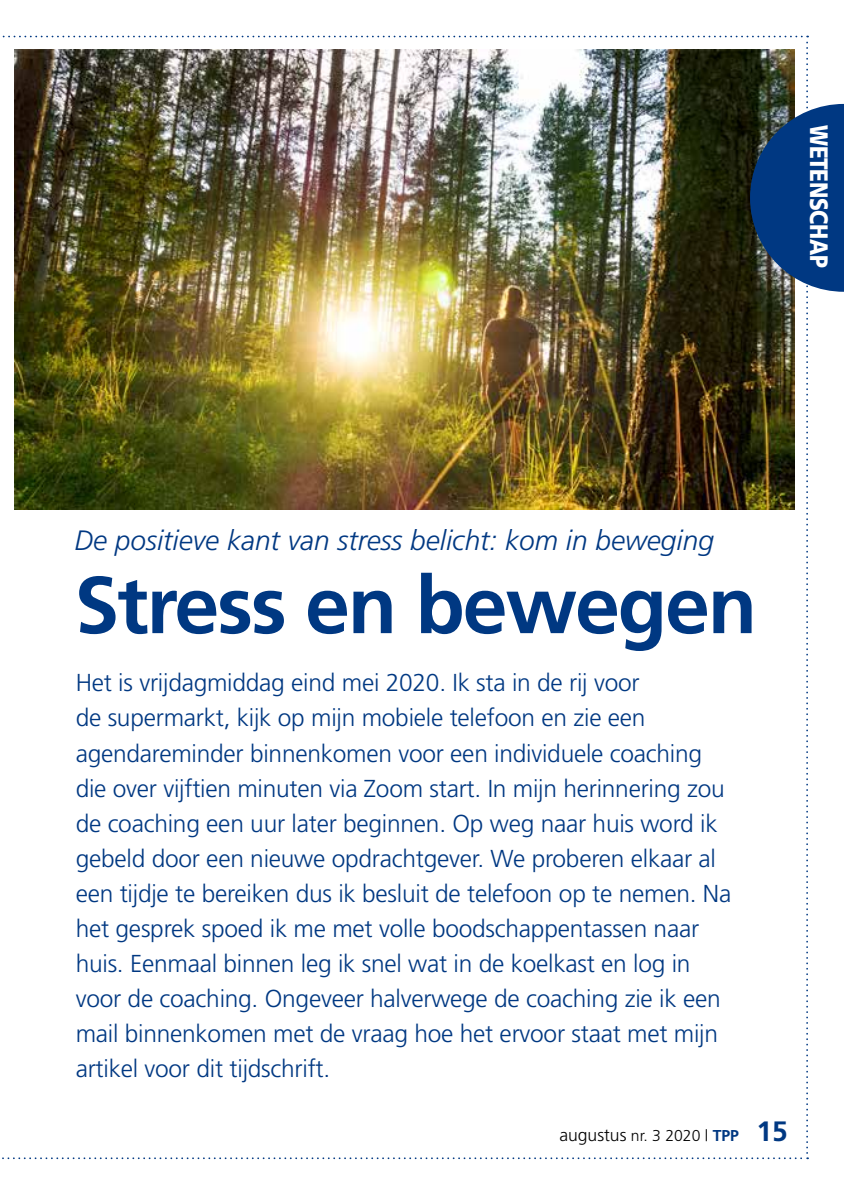
<style>
.page{position:relative;width:844px;height:1191px;background:#fff}
.page>*{position:absolute;margin:0;border:0;box-sizing:border-box;transform-origin:0 0}
.t1{font:700 80.5px "Frutiger";letter-spacing:-.025em;color:#003882}
.t2{font:italic 300 28px "Frutiger";color:#003882}
.t3{font:900 25.2px "Frutiger";letter-spacing:-.015em;color:#fff;scale:.83 1}
.t4{font:300 24.5px/35px "Frutiger";letter-spacing:-.01em;color:#003882}
.t5{font:300 15.75px "Frutiger";color:#000}
.s1{font-size:17.5px}
.s2{font-weight:700;color:#003882}
.s3{font-weight:700;font-size:28px;color:#003882}
</style>
<div class="page">
<img style="left:2px;top:36px;width:841px;height:1123px">
<p class="t3" style="left:834px;top:125px;width:174px;rotate:90deg">WETENSCHAP</p>
<p class="t2" style="left:74px;top:524px;width:640px">De positieve kant van stress belicht: kom in beweging</p>
<h1 class="t1" style="left:74px;top:558px;width:684px">Stress en bewegen</h1>
<p class="t4" style="left:76px;top:665px;width:657px">Het is vrijdagmiddag eind mei 2020. Ik sta in de rij voor<br>de supermarkt, kijk op mijn mobiele telefoon en zie een agendareminder binnenkomen voor een individuele coaching die over vijftien minuten via Zoom start. In mijn herinnering zou de coaching een uur later beginnen. Op weg naar huis word ik gebeld door een nieuwe opdrachtgever. We proberen elkaar al een tijdje te bereiken dus ik besluit de telefoon op te nemen. Na het gesprek spoed ik me met volle boodschappentassen naar huis. Eenmaal binnen leg ik snel wat in de koelkast en log in voor de coaching. Ongeveer halverwege de coaching zie ik een mail binnenkomen met de vraag hoe het ervoor staat met mijn artikel voor dit tijdschrift.</p>
<p class="t5" style="left:559px;top:1126px;width:230px"><span class="s1">augustus</span> nr. 3 2020 | <span class="s2">TPP</span> <span class="s3">15</span></p>
</div>
